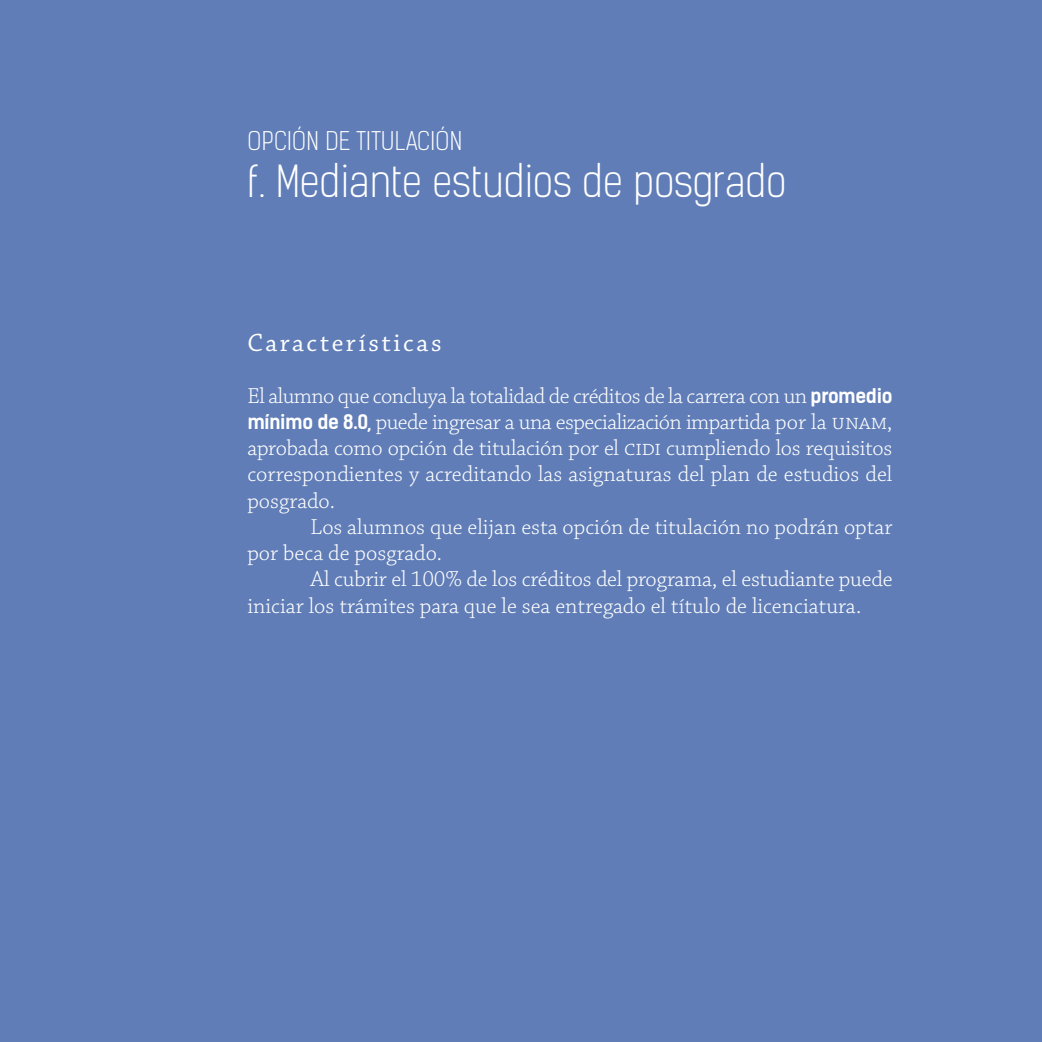
<style>
.page{position:relative;width:1042px;height:1042px;background:#607db7}
.page>*{position:absolute;margin:0;border:0;box-sizing:border-box;transform-origin:0 0}
.t1{font:300 42px "Kelson Sans";color:#fff}
.t2{font:26.25px "Chaparral Pro";letter-spacing:.1em;color:#fff}
.t3{font:300 24.5px "Kelson Sans";letter-spacing:.015em;color:#fff}
.características{font:300 22.75px/26.2px "Chaparral Pro";letter-spacing:.005em;color:#fff;text-align:justify}
.características-2{font:300 22.75px/26.2px "Chaparral Pro";letter-spacing:.025em;color:#fff}
.s1{font-family:"Kelson Sans";font-weight:700;font-size:19.25px}
</style>
<div class="page">
<p class="t3" style="left:247px;top:126px;width:216px">OPCIÓN DE TITULACIÓN</p>
<p class="t1" style="left:247px;top:156px;width:540px">f. Mediante estudios de posgrado</p>
<p class="t2" style="left:247px;top:329px;width:196px">Características</p>
<p class="características" style="left:247px;top:383px;width:646px">El alumno que concluya la totalidad de créditos de la carrera con un <span class="s1">promedio mínimo de 8.0,</span> puede ingresar a una especialización impartida por la unam, aprobada como opción de titulación por el cidi cumpliendo los requisitos correspondientes y acreditando las asignaturas del plan de estudios del posgrado.</p>
<p class="características-2" style="left:247px;top:514px;width:646px;text-indent:63px">Los alumnos que elijan esta opción de titulación no podrán optar por beca de posgrado.</p>
<p class="características" style="left:247px;top:567px;width:646px;text-indent:63px">Al cubrir el 100% de los créditos del programa, el estudiante puede iniciar los trámites para que le sea entregado el título de licenciatura.</p>
</div>
